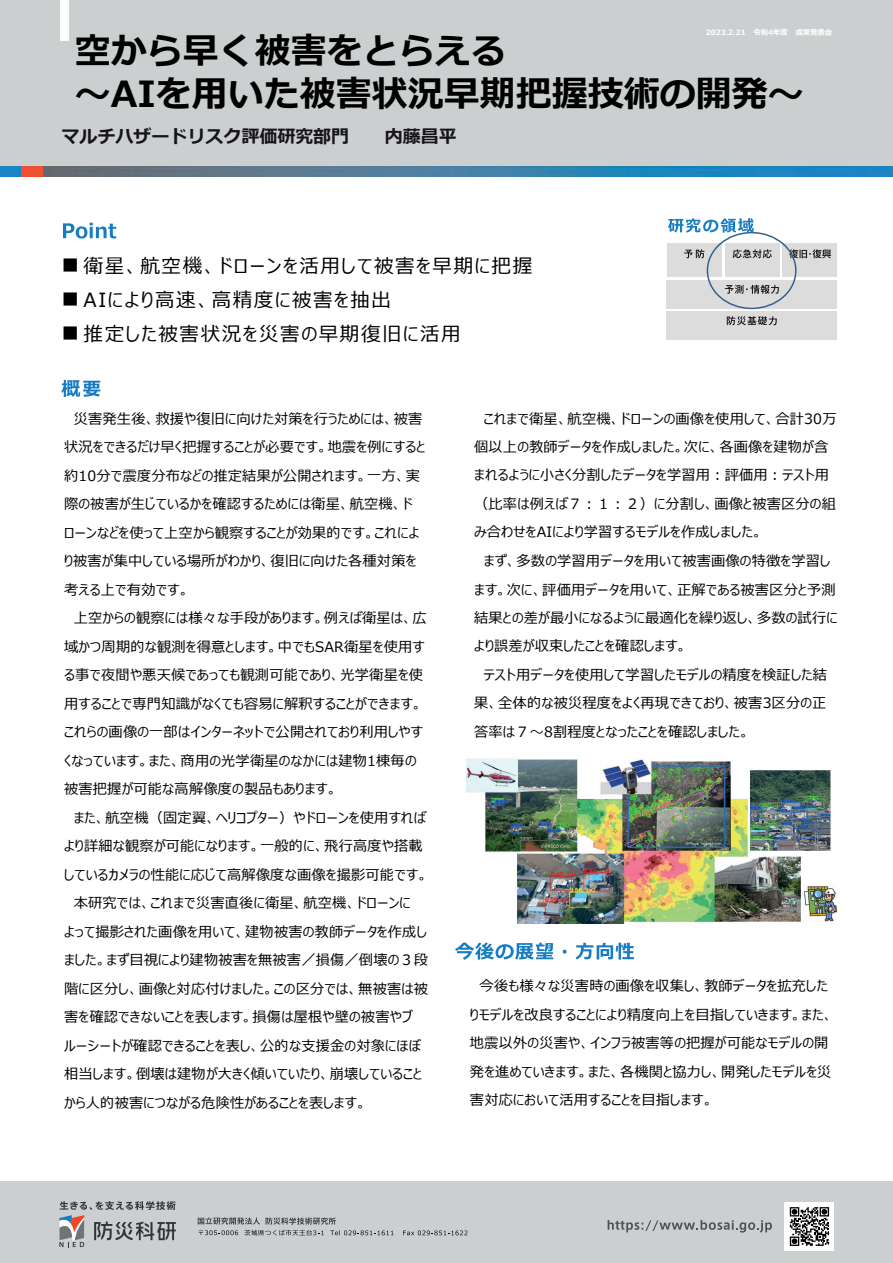
<style>
.page{position:relative;width:893px;height:1263px;background:#fff}
.page>*{position:absolute;margin:0;border:0;box-sizing:border-box;transform-origin:0 0}
.t1{font:700 36px/43.2px "Meiryo";color:#000}
.t2{font:19.5px "Meiryo UI";letter-spacing:.08em;color:#000}
.t3{font:700 18px "Meiryo";color:#171419}
.t4{font:14.25px/28.5px "Meiryo UI";letter-spacing:.015em;color:#000}
.t5{font:700 7.35px "Meiryo";color:#fff}
.s1{font-size:23.25px}
</style>
<div class="page">
<div style="left:0;top:0;width:893px;height:166px;background:#cbcfd0"></div>
<div style="left:0;top:1181px;width:893px;height:82px;background:#cbcfd0"></div>
<img style="left:43px;top:166px;width:850px;height:11px">
<div style="left:0;top:166px;width:21px;height:11px;background:#1b84c7"></div>
<div style="left:21px;top:166px;width:22px;height:11px;background:#ef4f32"></div>
<div style="left:60px;top:0;width:9px;height:41px;background:#fff"></div>
<svg style="left:198px;top:1217px;width:62px;height:7px"></svg>
<svg style="left:266px;top:1217px;width:70px;height:7px"></svg>
<svg style="left:199px;top:1230px;width:39px;height:5px"></svg>
<svg style="left:244px;top:1230px;width:80px;height:5px"></svg>
<svg style="left:330px;top:1230px;width:63px;height:5px"></svg>
<svg style="left:403px;top:1230px;width:65px;height:5px"></svg>
<svg style="left:59px;top:1201px;width:117px;height:46px"></svg>
<div style="left:785px;top:1202px;width:49px;height:49px;background:#fff"></div>
<svg style="left:790px;top:1207px;width:39px;height:39px"></svg>
<svg style="left:608px;top:1220px;width:164px;height:12px"></svg>
<svg style="left:63px;top:223px;width:53px;height:16px"></svg>
<svg style="left:61px;top:380px;width:39px;height:17px"></svg>
<div style="left:667px;top:243px;width:54px;height:34px;background:#dcdcdc"></div>
<div style="left:725px;top:243px;width:54px;height:34px;background:#dcdcdc"></div>
<div style="left:783px;top:243px;width:54px;height:34px;background:#dcdcdc"></div>
<div style="left:667px;top:280px;width:170px;height:28px;background:#dcdcdc"></div>
<div style="left:667px;top:312px;width:170px;height:28px;background:#dcdcdc"></div>
<svg style="left:684px;top:249px;width:20px;height:9px"></svg>
<svg style="left:733px;top:249px;width:39px;height:9px"></svg>
<svg style="left:725px;top:285px;width:54px;height:9px"></svg>
<svg style="left:727px;top:316px;width:50px;height:9px"></svg>
<svg style="left:789px;top:249px;width:42px;height:9px"></svg>
<svg style="left:668px;top:218px;width:86px;height:15px"></svg>
<svg style="left:455px;top:942px;width:98px;height:18px"></svg>
<svg style="left:563px;top:950px;width:4px;height:3px"></svg>
<svg style="left:575px;top:943px;width:59px;height:16px"></svg>
<img style="left:466px;top:758px;width:371px;height:166px">
<div style="left:707px;top:232px;width:89px;height:77px;border:2px solid #35628c;border-radius:50%"></div>
<p class="t5" style="left:706px;top:27px;width:128px">2023.2.21 令和4年度 成果発表会</p>
<h1 class="t1" style="left:75px;top:31px;width:730px">空から早く被害をとらえる<br>～AIを用いた被害状況早期把握技術の開発～</h1>
<p class="t3" style="left:61px;top:124px;width:289px">マルチハザードリスク評価研究部門</p>
<p class="t3" style="left:385px;top:124px;width:73px">内藤昌平</p>
<h2 class="t2" style="left:59px;top:252px;width:475px"><span class="s1">■</span>衛星、航空機、ドローンを活用して被害を早期に把握</h2>
<h2 class="t2" style="left:59px;top:286px;width:334px"><span class="s1">■</span>AIにより高速、高精度に被害を抽出</h2>
<h2 class="t2" style="left:59px;top:320px;width:403px"><span class="s1">■</span>推定した被害状況を災害の早期復旧に活用</h2>
<p class="t4" style="left:64px;top:405px;width:363px;text-indent:10px">災害発生後、救援や復旧に向けた対策を行うためには、被害状況をできるだけ早く把握することが必要です。地震を例にすると約10分で震度分布などの推定結果が公開されます。一方、実際の被害が生じているかを確認するためには衛星、航空機、ドローンなどを使って上空から観察することが効果的です。これにより被害が集中している場所がわかり、復旧に向けた各種対策を考える上で有効です。</p>
<p class="t4" style="left:64px;top:604px;width:364px;text-indent:10px">上空からの観察には様々な手段があります。例えば衛星は、広域かつ周期的な観測を得意とします。中でもSAR衛星を使用する事で夜間や悪天候であっても観測可能であり、光学衛星を使用することで専門知識がなくても容易に解釈することができます。これらの画像の一部はインターネットで公開されており利用しやすくなっています。また、商用の光学衛星のなかには建物1棟毎の被害把握が可能な高解像度の製品もあります。</p>
<p class="t4" style="left:74px;top:804px;width:354px">また、航空機（固定翼、ヘリコプター）やドローンを使用すれば</p>
<p class="t4" style="left:64px;top:832px;width:360px">より詳細な観察が可能になります。一般的に、飛行高度や搭載</p>
<p class="t4" style="left:64px;top:861px;width:365px">しているカメラの性能に応じて高解像度な画像を撮影可能です。</p>
<p class="t4" style="left:74px;top:889px;width:339px">本研究では、これまで災害直後に衛星、航空機、ドローンに</p>
<p class="t4" style="left:64px;top:918px;width:364px">よって撮影された画像を用いて、建物被害の教師データを作成し</p>
<p class="t4" style="left:64px;top:946px;width:366px">ました。まず目視により建物被害を無被害／損傷／倒壊の３段</p>
<p class="t4" style="left:64px;top:975px;width:365px">階に区分し、画像と対応付けました。この区分では、無被害は被</p>
<p class="t4" style="left:64px;top:1003px;width:350px">害を確認できないことを表します。損傷は屋根や壁の被害やブ</p>
<p class="t4" style="left:64px;top:1032px;width:358px">ルーシートが確認できることを表し、公的な支援金の対象にほぼ</p>
<p class="t4" style="left:64px;top:1060px;width:360px">相当します。倒壊は建物が大きく傾いていたり、崩壊していること</p>
<p class="t4" style="left:64px;top:1089px;width:304px">から人的被害につながる危険性があることを表します。</p>
<p class="t4" style="left:474px;top:405px;width:364px;text-indent:10px">これまで衛星、航空機、ドローンの画像を使用して、合計30万個以上の教師データを作成しました。次に、各画像を建物が含まれるように小さく分割したデータを学習用：評価用：テスト用（比率は例えば７：１：２）に分割し、画像と被害区分の組み合わせをAIにより学習するモデルを作成しました。</p>
<p class="t4" style="left:474px;top:547px;width:365px;text-indent:10px">まず、多数の学習用データを用いて被害画像の特徴を学習します。次に、評価用データを用いて、正解である被害区分と予測結果との差が最小になるように最適化を繰り返し、多数の試行により誤差が収束したことを確認します。</p>
<p class="t4" style="left:474px;top:661px;width:354px;text-align:justify;text-indent:10px">テスト用データを使用して学習したモデルの精度を検証した結果、全体的な被災程度をよく再現できており、被害3区分の正答率は７～8割程度となったことを確認しました。</p>
<p class="t4" style="left:470px;top:972px;width:365px;text-indent:10px">今後も様々な災害時の画像を収集し、教師データを拡充したりモデルを改良することにより精度向上を目指していきます。また、地震以外の災害や、インフラ被害等の把握が可能なモデルの開発を進めていきます。また、各機関と協力し、開発したモデルを災害対応において活用することを目指します。</p>
</div>
